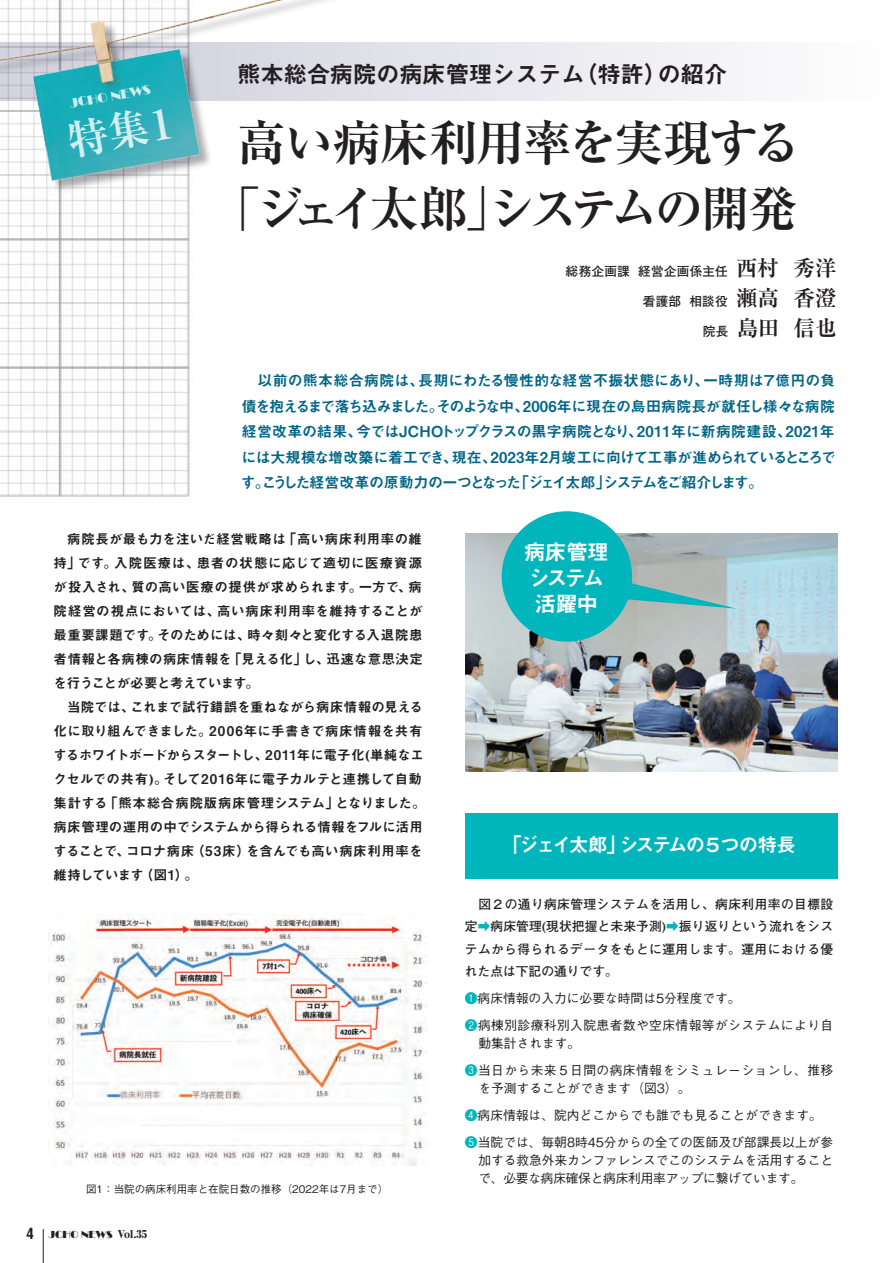
<style>
.page{position:relative;width:893px;height:1263px;background:#fff}
.page>*{position:absolute;margin:0;border:0;box-sizing:border-box;transform-origin:0 0}
.t1{font:700 48.75px/66px "Ryumin Pro";letter-spacing:-.055em;color:#231f20;text-align:center}
.t2{font:23.7px "Midashi Go Pro MB31";letter-spacing:-.02em;color:#231f20}
.t3{font:21.6px/25.7px "Midashi Go Pro MB31";letter-spacing:-.035em;color:#fff}
.t4{font:700 21.6px "Ryumin Pro";color:#231f20}
.t5{font:19.5px "Midashi Go Pro MB31";letter-spacing:-.12em;color:#fff}
.t6{font:15px/25.5px "Midashi Go Pro MB31";letter-spacing:-.135em;color:#016587;text-align:justify}
.t7{font:13.5px/24px "Midashi Go Pro MB31";letter-spacing:-.005em;color:#231f20;text-align:justify}
.t8{font:13.5px "Broadway";color:#fff}
.t9{font:500 12.75px/27px "Gothic BBB Pro";color:#231f20}
.t10{font:700 12.75px/22.5px "Futo Go B101 Pro";letter-spacing:.035em;color:#231f20;text-align:justify}
.t11{font:500 12.75px/27px "Gothic BBB Pro";letter-spacing:.035em;color:#231f20}
.t12{font:700 12.6px "Futo Go B101 Pro";letter-spacing:.01em;color:#231f20}
.t13{font:500 10.5px "Gothic BBB Pro";color:#231f20}
.t14{font:10.5px "Broadway";color:#231f20}
.s1{font-family:"Ryumin Pro";font-size:21.6px}
.s2{font-family:"Futo Go B101 Pro";font-size:12.6px}
.s3{font-family:"Arena";font-weight:700;font-stretch:condensed;font-size:15px}
.s4{font-family:"Ryumin Pro";font-weight:900}
.s5{color:#00b6bc}
</style>
<div class="page">
<img style="left:0;top:373px;width:190px;height:124px">
<div style="left:0;top:43px;width:893px;height:57px;background:linear-gradient(to bottom,#f1f1f5,#f1f1f5)"></div>
<img style="left:0;top:0;width:432px;height:373px">
<hr style="left:43px;top:1229px;width:1px;height:34px;background:#231f20">
<img style="left:465px;top:533px;width:373px;height:239px">
<div style="left:465px;top:814px;width:373px;height:65px;background:#00b6bc"></div>
<img style="left:48px;top:913px;width:378px;height:252px">
<div style="left:502px;top:511px;width:130px;height:131px;background:#00b6bc;border-radius:50%"></div>
<svg style="left:623px;top:581px;width:114px;height:28px;background:#79baba"></svg>
<svg style="left:66px;top:107px;width:105px;height:52px;background:#2daeb9"></svg>
<p class="t8" style="left:68px;top:96px;width:84px;rotate:-10deg">JCHO NEWS</p>
<h2 class="t2" style="left:237px;top:55px;width:491px">熊本総合病院の病床管理システム（特許）の紹介</h2>
<h1 class="t1" style="left:212px;top:107px;width:590px">高い病床利用率を実現する「ジェイ太郎」システムの開発</h1>
<p class="t12" style="left:566px;top:262px;width:273px">総務企画課 経営企画係主任 <span class="s1">西村 秀洋</span></p>
<p class="t12" style="left:643px;top:292px;width:195px">看護部 相談役 <span class="s1">瀬高 香澄</span></p>
<h3 class="t4" style="left:703px;top:311px;width:135px"><span class="s2">院長</span> 島田 信也</h3>
<p class="t6" style="left:241px;top:366px;width:597px;text-indent:17px">以前の熊本総合病院は、長期にわたる慢性的な経営不振状態にあり、一時期は７億円の負債を抱えるまで落ち込みました。そのような中、2006年に現在の島田病院長が就任し様々な病院経営改革の結果、今ではJCHOトップクラスの黒字病院となり、2011年に新病院建設、2021年には大規模な増改築に着工でき、現在、2023年2月竣工に向けて工事が進められているところです。こうした経営改革の原動力の一つとなった「ジェイ太郎」システムをご紹介します。</p>
<p class="t7" style="left:54px;top:525px;width:371px;text-indent:14px">病院長が最も力を注いだ経営戦略は「高い病床利用率の維持」です。入院医療は、患者の状態に応じて適切に医療資源が投入され、質の高い医療の提供が求められます。一方で、病院経営の視点においては、高い病床利用率を維持することが最重要課題です。そのためには、時々刻々と変化する入退院患者情報と各病棟の病床情報を「見える化」し、迅速な意思決定を行うことが必要と考えています。</p>
<p class="t7" style="left:54px;top:693px;width:374px;text-align:left;text-indent:14px">当院では、これまで試行錯誤を重ねながら病床情報の見える化に取り組んできました。2006年に手書きで病床情報を共有するホワイトボードからスタートし、2011年に電子化(単純なエクセルでの共有)。そして2016年に電子カルテと連携して自動集計する「熊本総合病院版病床管理システム」となりました。病床管理の運用の中でシステムから得られる情報をフルに活用することで、コロナ病床（53床）を含んでも高い病床利用率を維持しています（図1）。</p>
<p class="t13" style="left:86px;top:1180px;width:304px">図1：当院の病床利用率と在院日数の推移（2022年は7月まで）</p>
<p class="t14" style="left:27px;top:1228px;width:122px"><span class="s3">4</span> JCHO NEWS <span class="s4">Vol.35</span></p>
<h3 class="t3" style="left:524px;top:537px;width:86px">病床管理システム活躍中</h3>
<h3 class="t5" style="left:502px;top:829px;width:295px">「ジェイ太郎」システムの５つの特長</h3>
<p class="t10" style="left:465px;top:891px;width:370px;text-indent:14px">図２の通り病床管理システムを活用し、病床利用率の目標設定<span class="s5">➡</span>病床管理(現状把握と未来予測)<span class="s5">➡</span>振り返りという流れをシステムから得られるデータをもとに運用します。運用における優れた点は下記の通りです。</p>
<p class="t11" style="left:465px;top:983px;width:370px"><span class="s5">❶</span>病床情報の入力に必要な時間は5分程度です。<br><span class="s5">❷</span>病棟別診療科別入院患者数や空床情報等がシステムにより自</p>
<p class="t11" style="left:465px;top:1028px;width:370px;text-indent:14px">動集計されます。<br><span class="s5">❸</span>当日から未来５日間の病床情報をシミュレーションし、推移</p>
<p class="t9" style="left:465px;top:1073px;width:370px;text-indent:14px">を予測することができます（図3）。<br><span class="s5">❹</span>病床情報は、院内どこからでも誰でも見ることができます。<br><span class="s5">❺</span>当院では、毎朝8時45分からの全ての医師及び部課長以上が参</p>
<p class="t9" style="left:478px;top:1150px;width:356px;line-height:18px">加する救急外来カンファレンスでこのシステムを活用することで、必要な病床確保と病床利用率アップに繋げています。</p>
</div>
